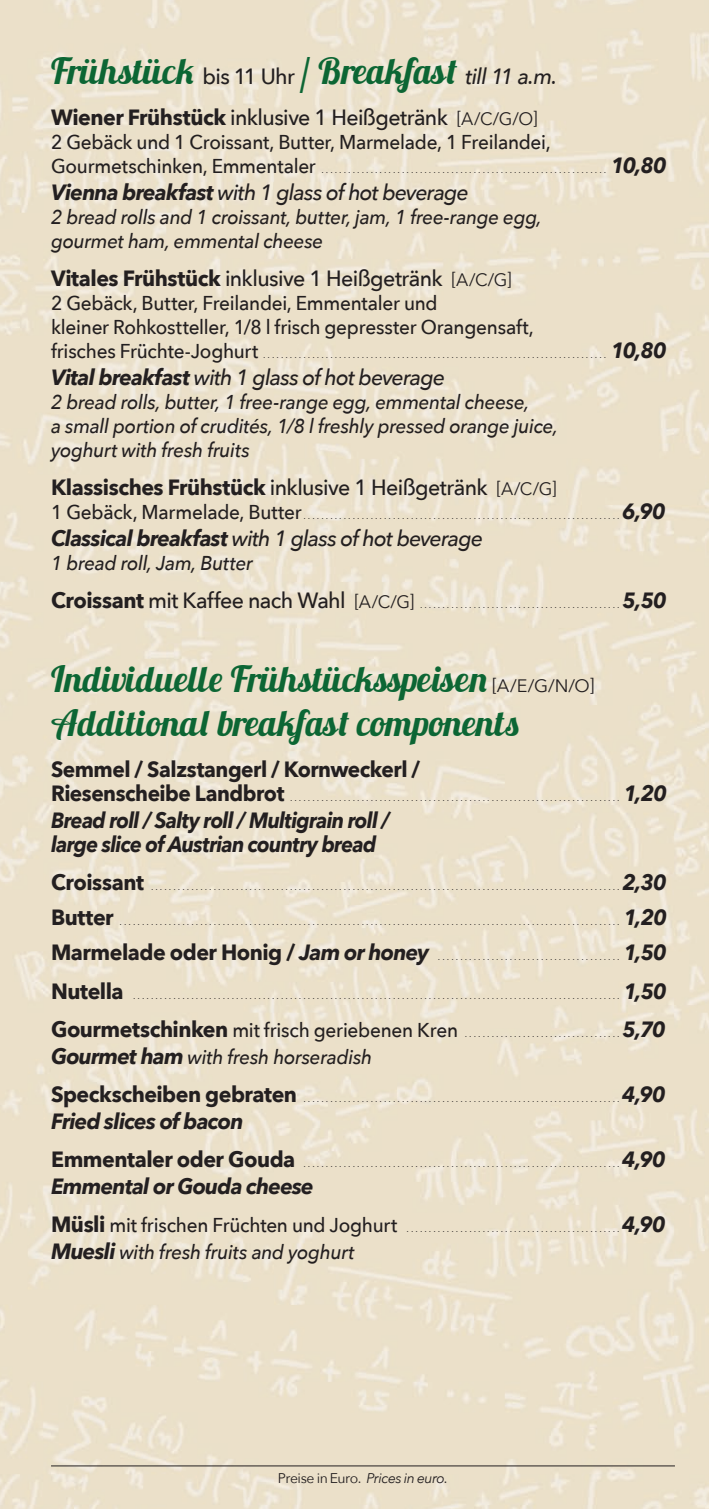
<style>
.page{position:relative;width:709px;height:1509px;background:#fff}
.page>*{position:absolute;margin:0;border:0;box-sizing:border-box;transform-origin:0 0}
.t1{font:36px/43.2px "Lobster 1.3";letter-spacing:.015em;color:#0c6634}
.t2{font:200 22px/26.8px "Avenir Next";color:#231f20}
.t3{font:500 22px "Avenir Next";letter-spacing:-.025em;color:#231f20}
.t4{font:italic 700 22px/24px "Avenir Next";letter-spacing:-.035em;color:#231f20;scale:.92 1}
.t5{font:italic 500 22px "Avenir Next";letter-spacing:-.04em;color:#231f20}
.t6{font:italic 500 20px/24px "Avenir Next";letter-spacing:-.015em;color:#231f20;scale:.95 1}
.t7{font:500 20px/24px "Avenir Next";letter-spacing:-.015em;color:#231f20;scale:.95 1}
.t8{font:14px "Avenir Next";letter-spacing:-.035em;color:#231f20}
.s1{font-family:"Avenir Next";font-weight:500;font-size:22px;color:#231f20}
.s2{font-family:"Avenir Next";font-weight:500;font-style:italic;font-size:22px;color:#231f20}
.s3{font-weight:700}
.s4{font-weight:400;font-size:18px}
.s5{font-weight:500;font-size:20px}
.s6{font-weight:700;font-style:italic}
.s7{font-weight:500;font-style:italic}
.s8{font-weight:500}
.s9{font-family:"Avenir Next";font-size:18px;color:#231f20}
.s10{font-weight:700;font-size:22px}
.s11{font-style:italic}
</style>
<div class="page">
<img style="left:0;top:0;width:709px;height:1508px">
<hr style="left:51px;top:1465px;width:624px;height:1px;background:#231f20">
<h1 class="t1" style="left:51px;top:49px;width:507px">Frühstück <span class="s1">bis 11 Uhr</span> / Breakfast <span class="s2">till 11 a.m.</span></h1>
<p class="t3" style="left:51px;top:98px;width:488px"><span class="s3">Wiener Frühstück</span> inklusive 1 Heißgetränk <span class="s4">[A/C/G/O]</span></p>
<p class="t7" style="left:51px;top:129px;width:527px">2 Gebäck und 1 Croissant, Butter, Marmelade, 1 Freilandei,</p>
<p class="t2" style="left:51px;top:150px;width:617px"><span class="s5">Gourmetschinken, Emmentaler</span> ................................................................ <span class="s6">10,80<br>Vienna breakfast</span> <span class="s7">with 1 glass of hot beverage</span></p>
<p class="t6" style="left:51px;top:204px;width:518px">2 bread rolls and 1 croissant, butter, jam, 1 free-range egg, gourmet ham, emmental cheese</p>
<p class="t3" style="left:51px;top:259px;width:462px"><span class="s3">Vitales Frühstück</span> inklusive 1 Heißgetränk <span class="s4">[A/C/G]</span></p>
<p class="t7" style="left:51px;top:290px;width:509px">2 Gebäck, Butter, Freilandei, Emmentaler und<br>kleiner Rohkostteller, 1/8 l frisch gepresster Orangensaft,</p>
<p class="t2" style="left:51px;top:335px;width:617px"><span class="s5">frisches Früchte-Joghurt</span> ............................................................................. <span class="s6">10,80<br>Vital breakfast</span> <span class="s7">with 1 glass of hot beverage</span></p>
<p class="t6" style="left:51px;top:389px;width:535px">2 bread rolls, butter, 1 free-range egg, emmental cheese,<br>a small portion of crudités, 1/8 l freshly pressed orange juice, yoghurt with fresh fruits</p>
<p class="t2" style="left:51px;top:474px;width:616px;line-height:24px"><span class="s3">Klassisches Frühstück</span> <span class="s8">inklusive 1 Heißgetränk</span> <span class="s4">[A/C/G]<br></span><span class="s5">1 Gebäck, Marmelade, Butter</span>.......................................................................<span class="s6">6,90</span></p>
<p class="t5" style="left:51px;top:519px;width:433px"><span class="s3">Classical breakfast</span> with 1 glass of hot beverage</p>
<p class="t6" style="left:51px;top:550px;width:214px">1 bread roll, Jam, Butter</p>
<p class="t2" style="left:51px;top:585px;width:617px"><span class="s3">Croissant</span> <span class="s8">mit Kaffee nach Wahl</span> <span class="s4">[A/C/G]</span> .............................................<span class="s6">5,50</span></p>
<h1 class="t1" style="left:51px;top:657px;width:545px">Individuelle Frühstücksspeisen <span class="s9">[A/E/G/N/O]<br></span>Additional breakfast components</h1>
<p class="t2" style="left:51px;top:755px;width:617px;line-height:24px"><span class="s3">Semmel / Salzstangerl / Kornweckerl /<br>Riesenscheibe Landbrot</span> ..........................................................................<span class="s6">1,20</span></p>
<p class="t4" style="left:51px;top:807px;width:370px">Bread roll / Salty roll / Multigrain roll / large slice of Austrian country bread</p>
<p class="t2" style="left:51px;top:862px;width:617px;line-height:35.4px;text-align:justify"><span class="s3">Croissant</span> .........................................................................................................<span class="s6">2,30<br></span><span class="s3">Butter</span> ................................................................................................................<span class="s6">1,20<br></span><span class="s3">Marmelade oder Honig /</span> <span class="s6">Jam or honey</span> .........................................<span class="s6">1,50</span></p>
<p class="t2" style="left:51px;top:970px;width:617px;line-height:38.2px"><span class="s3">Nutella</span> .............................................................................................................<span class="s6">1,50<br></span><span class="s3">Gourmetschinken</span> <span class="s5">mit frisch geriebenen Kren</span> ...................................<span class="s6">5,70</span></p>
<p class="t6" style="left:51px;top:1043px;width:339px"><span class="s10">Gourmet ham</span> with fresh horseradish</p>
<p class="t2" style="left:51px;top:1079px;width:616px"><span class="s3">Speckscheiben gebraten</span> .......................................................................<span class="s6">4,90<br>Fried slices of bacon</span></p>
<p class="t2" style="left:51px;top:1144px;width:616px"><span class="s3">Emmentaler oder Gouda</span> .......................................................................<span class="s6">4,90<br>Emmental or Gouda cheese</span></p>
<p class="t2" style="left:51px;top:1209px;width:616px"><span class="s3">Müsli</span> <span class="s5">mit frischen Früchten und Joghurt</span> ................................................<span class="s6">4,90</span></p>
<p class="t6" style="left:51px;top:1238px;width:321px"><span class="s10">Muesli</span> with fresh fruits and yoghurt</p>
<p class="t8" style="left:278px;top:1466px;width:172px">Preise in Euro. <span class="s11">Prices in euro.</span></p>
</div>
